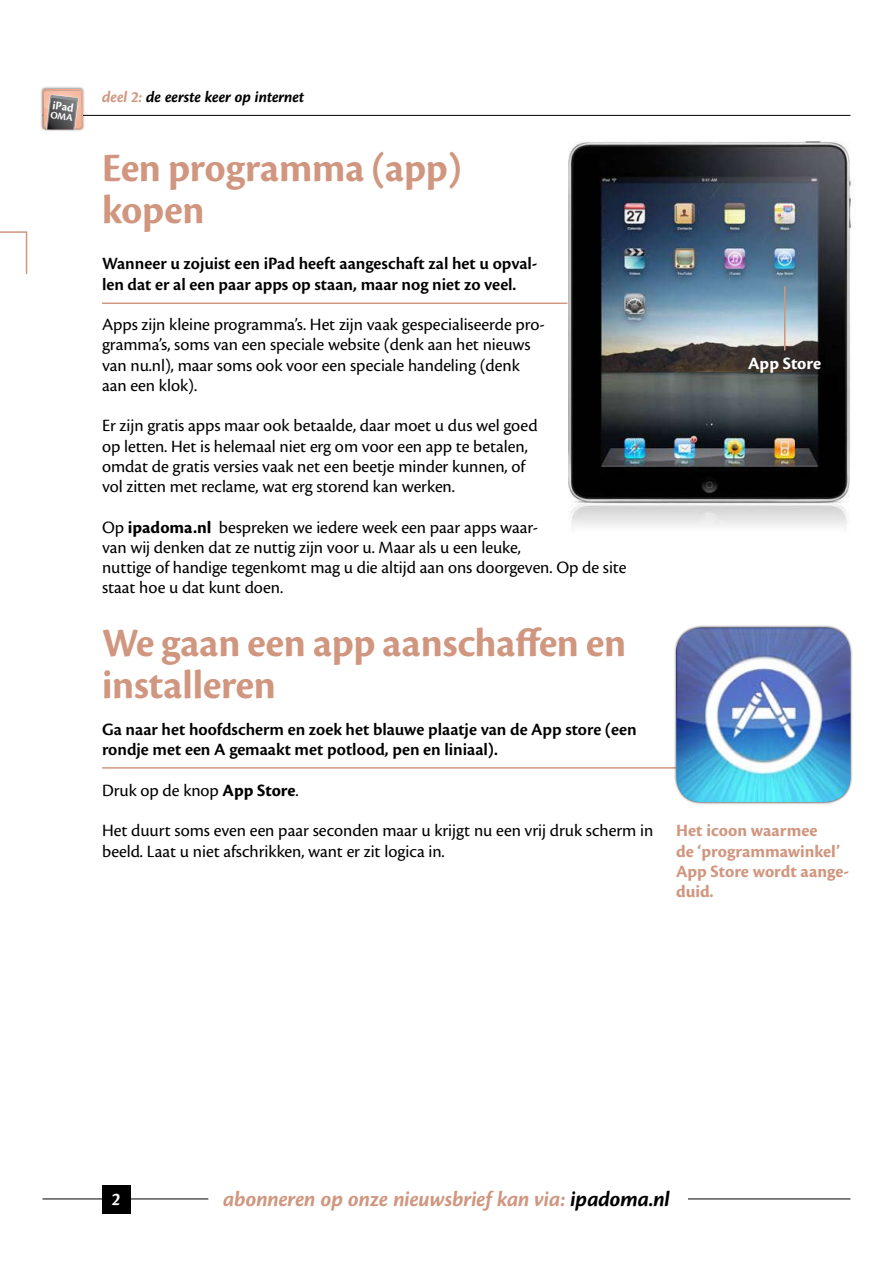
<style>
.page{position:relative;width:893px;height:1263px;background:#fff}
.page>*{position:absolute;margin:0;border:0;box-sizing:border-box;transform-origin:0 0}
.t1{font:42px/42px "Cronos Pro Bold Disp";letter-spacing:-.005em;color:#d0967f}
.t2{font:22.5px "Cronos Pro Bold Disp It";letter-spacing:-.005em;color:#d0967f}
.t3{font:18px/20.2px "Cronos Pro";letter-spacing:-.005em;color:#000}
.t4{font:600 18px/20.2px "Cronos Pro";color:#000}
.t5{font:700 18px/20.2px "Cronos Pro";color:#d0967f}
.t6{font:700 18px "Cronos Pro";letter-spacing:-.005em;color:#fff}
.t7{font:16.5px "Cronos Pro Bold Disp It";letter-spacing:-.005em;color:#000}
.t8{font:12.15px "Cronos Pro Bold Disp";color:#fff}
.s1{color:#d0967f}
.s2{font-weight:700}
.s3{color:#000}
</style>
<div class="page">
<hr style="left:43px;top:1199px;width:165px;height:1px;background:#000">
<hr style="left:688px;top:1199px;width:162px;height:1px;background:#000">
<div style="left:102px;top:1185px;width:28px;height:28px;background:#000"></div>
<hr style="left:43px;top:115px;width:807px;height:1px;background:#000">
<div style="left:39px;top:86px;width:47px;height:47px;background:#000;opacity:.5"></div>
<hr style="left:102px;top:767px;width:612px;height:2px;background:#d0967f">
<img style="left:567px;top:141px;width:286px;height:386px">
<hr style="left:102px;top:302px;width:465px;height:2px;background:#d0967f">
<svg style="left:0;top:231px;width:28px;height:43px"></svg>
<div style="left:673px;top:625px;width:181px;height:180px;background:#000;opacity:.75"></div>
<img style="left:676px;top:628px;width:174px;height:174px;border-radius:26px">
<hr style="left:784px;top:286px;width:1px;height:64px;background:#d0967f">
<svg style="left:43px;top:89px;width:40px;height:40px;background:#9d867d"></svg>
<p class="t8" style="left:54px;top:98px;width:23px;rotate:8deg">iPad</p>
<p class="t7" style="left:102px;top:87px;width:204px"><span class="s1">deel 2:</span> de eerste keer op internet</p>
<h1 class="t1" style="left:102px;top:147px;width:361px">Een programma (app) kopen</h1>
<p class="t4" style="left:102px;top:254px;width:437px">Wanneer u zojuist een iPad heeft aangeschaft zal het u opval&shy;len dat er al een paar apps op staan, maar nog niet zo veel.</p>
<p class="t3" style="left:102px;top:314px;width:444px">Apps zijn kleine programma’s. Het zijn vaak gespecialiseerde pro&shy;gramma’s, soms van een speciale website (denk aan het nieuws van nu.nl), maar soms ook voor een speciale handeling (denk aan een klok).</p>
<p class="t3" style="left:102px;top:416px;width:437px">Er zijn gratis apps maar ook betaalde, daar moet u dus wel goed op letten. Het is helemaal niet erg om voor een app te betalen, omdat de gratis versies vaak net een beetje minder kunnen, of vol zitten met reclame, wat erg storend kan werken.</p>
<p class="t3" style="left:102px;top:517px;width:526px">Op <span class="s2">ipadoma.nl</span> bespreken we iedere week een paar apps waar-<br>van wij denken dat ze nuttig zijn voor u. Maar als u een leuke,<br>nuttige of handige tegenkomt mag u die altijd aan ons doorgeven. Op de site staat hoe u dat kunt doen.</p>
<h1 class="t1" style="left:102px;top:622px;width:526px">We gaan een app aanschaffen en installeren</h1>
<p class="t4" style="left:102px;top:720px;width:536px">Ga naar het hoofdscherm en zoek het blauwe plaatje van de App store (een rondje met een A gemaakt met potlood, pen en liniaal).</p>
<p class="t3" style="left:102px;top:780px;width:198px">Druk op de knop <span class="s2">App Store</span>.</p>
<p class="t3" style="left:102px;top:821px;width:553px">Het duurt soms even een paar seconden maar u krijgt nu een vrij druk scherm in beeld. Laat u niet afschrikken, want er zit logica in.</p>
<p class="t6" style="left:748px;top:353px;width:74px">App Store</p>
<p class="t5" style="left:676px;top:821px;width:175px">Het icoon waarmee<br>de ‘programmawinkel’<br>App Store wordt aange&shy;duid.</p>
<p class="t2" style="left:223px;top:1186px;width:448px">abonneren op onze nieuwsbrief kan via: <span class="s3">ipadoma.nl</span></p>
</div>
